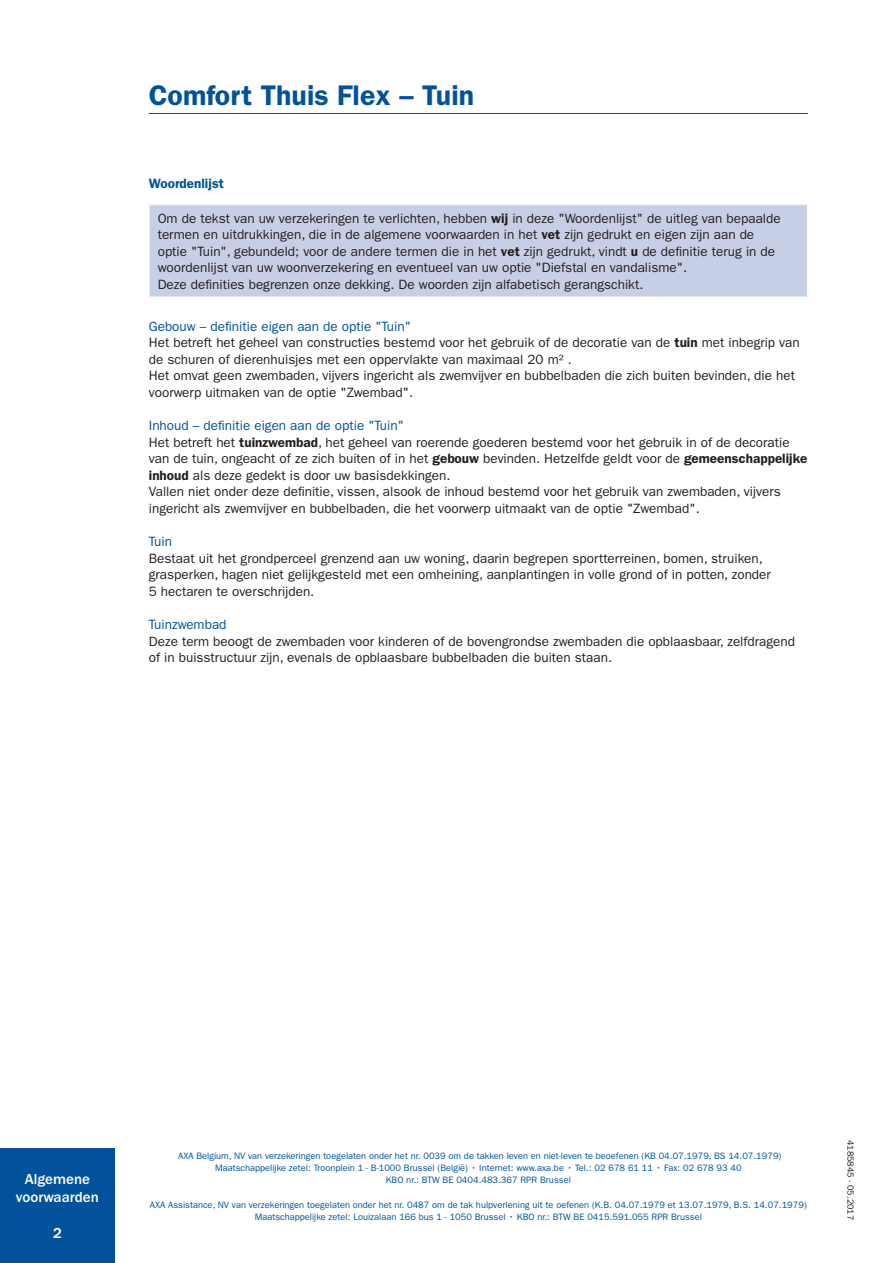
<style>
.page{position:relative;width:893px;height:1263px;background:#fff}
.page>*{position:absolute;margin:0;border:0;box-sizing:border-box;transform-origin:0 0}
.t1{font:600 28.5px "ITC Franklin Gothic Std";color:#01529a}
.t2{font:500 15px/18px "ITC Franklin Gothic Std";color:#fff;text-align:center}
.t3{font:13.5px/16.5px "ITC Franklin Gothic Std";color:#231f20}
.t4{font:13.5px "ITC Franklin Gothic Std";color:#01529a}
.t5{font:600 13.5px "ITC Franklin Gothic Std";color:#01529a}
.t6{font:9.3px/12.3px "ITC Franklin Gothic Std";color:#01529a;text-align:center}
.t7{font:9px "ITC Franklin Gothic Std";color:#231f20}
.s1{font-weight:600}
.s2{color:#01529a}
</style>
<div class="page">
<hr style="left:149px;top:113px;width:659px;height:1px;background:#01529a">
<div style="left:0;top:1148px;width:115px;height:115px;background:#01529a"></div>
<div style="left:149px;top:205px;width:658px;height:92px;background:#c7cfe6"></div>
<hr style="left:149px;top:205px;width:1px;height:92px;background:#fff">
<h1 class="t1" style="left:149px;top:78px;width:327px">Comfort Thuis Flex – Tuin</h1>
<p class="t5" style="left:149px;top:175px;width:77px">Woordenlijst</p>
<p class="t3" style="left:158px;top:210px;width:625px">Om de tekst van uw verzekeringen te verlichten, hebben <span class="s1">wij</span> in deze "Woordenlijst" de uitleg van bepaalde termen en uitdrukkingen, die in de algemene voorwaarden in het <span class="s1">vet</span> zijn gedrukt en eigen zijn aan de optie "Tuin", gebundeld; voor de andere termen die in het <span class="s1">vet</span> zijn gedrukt, vindt <span class="s1">u</span> de definitie terug in de woordenlijst van uw woonverzekering en eventueel van uw optie "Diefstal en vandalisme".<br>Deze definities begrenzen onze dekking. De woorden zijn alfabetisch gerangschikt.</p>
<p class="t3" style="left:149px;top:318px;width:652px"><span class="s2">Gebouw – definitie eigen aan de optie "Tuin"<br></span>Het betreft het geheel van constructies bestemd voor het gebruik of de decoratie van de <span class="s1">tuin</span> met inbegrip van de schuren of dierenhuisjes met een oppervlakte van maximaal 20 m² .<br>Het omvat geen zwembaden, vijvers ingericht als zwemvijver en bubbelbaden die zich buiten bevinden, die het voorwerp uitmaken van de optie "Zwembad".</p>
<p class="t3" style="left:149px;top:418px;width:660px"><span class="s2">Inhoud – definitie eigen aan de optie "Tuin"<br></span>Het betreft het <span class="s1">tuinzwembad</span>, het geheel van roerende goederen bestemd voor het gebruik in of de decoratie van de tuin, ongeacht of ze zich buiten of in het <span class="s1">gebouw</span> bevinden. Hetzelfde geldt voor de <span class="s1">gemeenschappelijke inhoud</span> als deze gedekt is door uw basisdekkingen.<br>Vallen niet onder deze definitie, vissen, alsook de inhoud bestemd voor het gebruik van zwembaden, vijvers ingericht als zwemvijver en bubbelbaden, die het voorwerp uitmaakt van de optie "Zwembad".</p>
<p class="t4" style="left:149px;top:534px;width:25px">Tuin</p>
<p class="t3" style="left:149px;top:550px;width:624px">Bestaat uit het grondperceel grenzend aan uw woning, daarin begrepen sportterreinen, bomen, struiken, grasperken, hagen niet gelijkgesteld met een omheining, aanplantingen in volle grond of in potten, zonder<br>5 hectaren te overschrijden.</p>
<p class="t4" style="left:149px;top:617px;width:79px">Tuinzwembad</p>
<p class="t3" style="left:149px;top:633px;width:648px">Deze term beoogt de zwembaden voor kinderen of de bovengrondse zwembaden die opblaasbaar, zelfdragend of in buisstructuur zijn, evenals de opblaasbare bubbelbaden die buiten staan.</p>
<p class="t2" style="left:16px;top:1170px;width:84px">Algemene voorwaarden</p>
<p class="t2" style="left:53px;top:1224px;width:10px">2</p>
<p class="t6" style="left:178px;top:1149px;width:605px">AXA Belgium, NV van verzekeringen toegelaten onder het nr. 0039 om de takken leven en niet-leven te beoefenen (KB 04.07.1979, BS 14.07.1979)<br>Maatschappelijke zetel: Troonplein 1 - B-1000 Brussel (België) • Internet: www.axa.be • Tel.: 02 678 61 11 • Fax: 02 678 93 40<br>KBO nr.: BTW BE 0404.483.367 RPR Brussel</p>
<p class="t6" style="left:150px;top:1198px;width:658px">AXA Assistance, NV van verzekeringen toegelaten onder het nr. 0487 om de tak hulpverlening uit te oefenen (K.B. 04.07.1979 et 13.07.1979, B.S. 14.07.1979)<br>Maatschappelijke zetel: Louizalaan 166 bus 1 - 1050 Brussel • KBO nr.: BTW BE 0415.591.055 RPR Brussel</p>
<p class="t7" style="left:856px;top:1140px;width:82px;rotate:90deg">4185845 - 05.2017</p>
</div>
